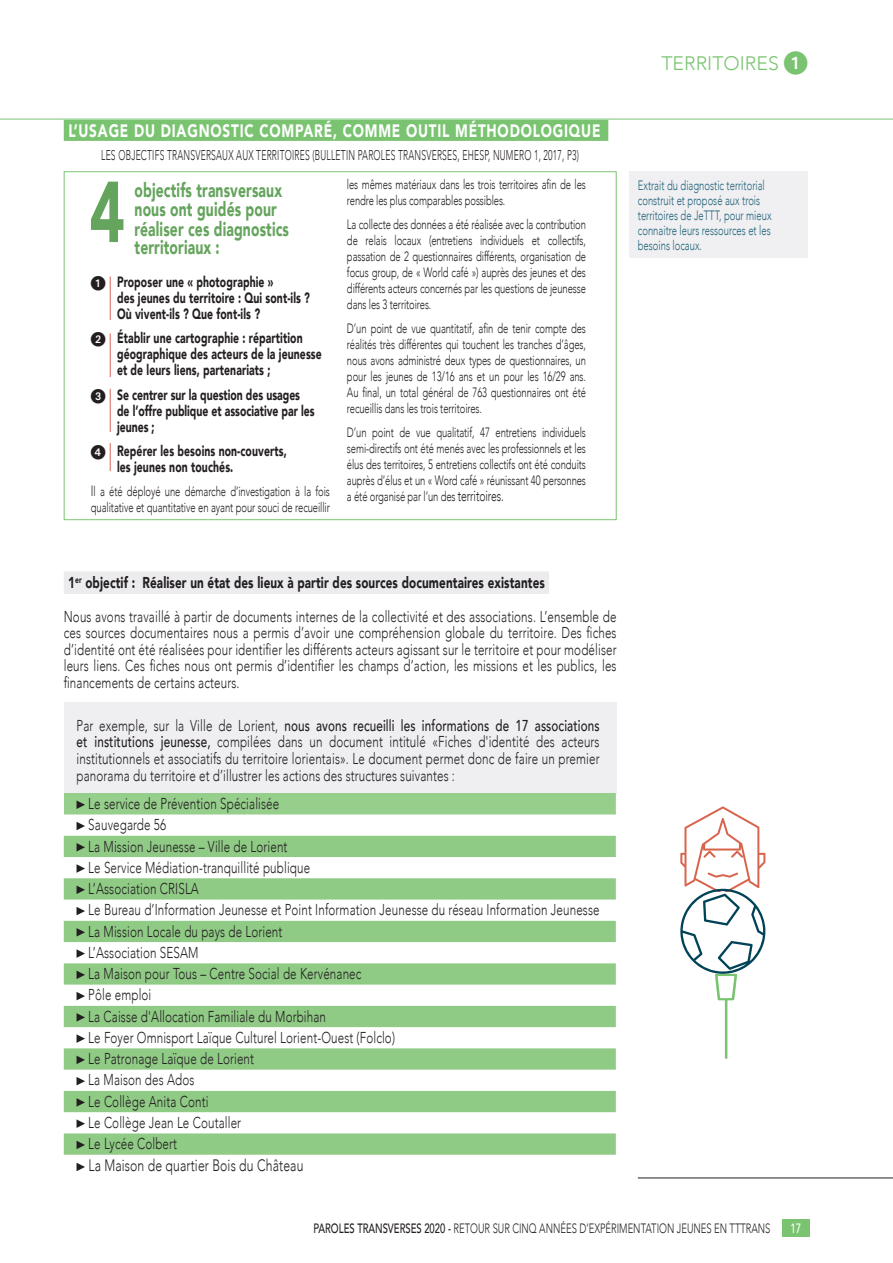
<style>
.page{position:relative;width:893px;height:1263px;background:#fff}
.page>*{position:absolute;margin:0;border:0;box-sizing:border-box;transform-origin:0 0}
.t1{font:900 85.35px "Avenir";color:#65a45d;scale:.7 1}
.t2{font:900 19.8px/19px "Avenir";letter-spacing:.01em;color:#65a45d;scale:.7 1}
.t3{font:300 19.5px "Avenir";color:#7ac471}
.Titre_3_-_2L_-Vert_C{font:900 18px "Avenir";letter-spacing:.06em;color:#fff;scale:.75 1}
.Texte_-_Noir_-_C_10{font:300 16.5px "Avenir";letter-spacing:.01em;color:#231f20;scale:.74 1}
.Texte_-_Noir_-_C_10-2{font:300 15.75px/16.5px "Avenir";letter-spacing:.01em;color:#231f20;text-align:justify;scale:.74 1}
.Titre_4__Titre_Gris{font:900 15.75px "Avenir";letter-spacing:.01em;color:#231f20;scale:.74 1}
.t4{font:900 14.85px/16px "Avenir";letter-spacing:.01em;color:#231f20;scale:.7 1}
.t5{font:300 14.25px "Avenir";letter-spacing:.025em;color:#231f20;scale:.6 1}
.t6{font:300 13.5px/16px "Avenir";letter-spacing:-.01em;color:#231f20;text-align:justify;scale:.7 1}
.Texte_Commentaires_G{font:300 13.5px/15px "Avenir";color:#20637a;scale:.7 1}
.t7{font:500 13.5px "Avenir";color:#fff;scale:.71 1}
.s1{font-family:"European Pi One";font-weight:400}
.s2{font-size:14.85px}
.s3{font-family:"European Pi One";font-weight:400;font-size:24px}
.s4{font-weight:500}
</style>
<div class="page">
<hr style="left:638px;top:1177px;width:255px;height:1px;background:#231f20">
<div style="left:782px;top:1219px;width:27px;height:17px;background:#7ac471"></div>
<div style="left:629px;top:171px;width:179px;height:87px;background:#f0eff1"></div>
<div style="left:64px;top:120px;width:544px;height:21px;background:#7ac471"></div>
<div style="left:64px;top:571px;width:485px;height:23px;background:#ececee"></div>
<div style="left:64px;top:702px;width:553px;height:91px;background:#efeef0"></div>
<div style="left:64px;top:793px;width:553px;height:21px;background:#96ce8c"></div>
<svg style="left:64px;top:814px;width:552px;height:358px"></svg>
<svg style="left:64px;top:836px;width:552px;height:319px;fill:#90cb86"></svg>
<svg style="left:616px;top:793px;width:1px;height:362px"></svg>
<svg style="left:77px;top:800px;width:8px;height:9px"></svg>
<svg style="left:77px;top:822px;width:8px;height:8px"></svg>
<svg style="left:77px;top:843px;width:8px;height:8px"></svg>
<svg style="left:77px;top:864px;width:8px;height:9px"></svg>
<svg style="left:77px;top:885px;width:8px;height:9px"></svg>
<svg style="left:77px;top:907px;width:8px;height:8px"></svg>
<svg style="left:77px;top:928px;width:8px;height:8px"></svg>
<svg style="left:77px;top:949px;width:8px;height:9px"></svg>
<svg style="left:77px;top:970px;width:8px;height:9px"></svg>
<svg style="left:77px;top:992px;width:8px;height:8px"></svg>
<svg style="left:77px;top:1013px;width:8px;height:9px"></svg>
<svg style="left:77px;top:1034px;width:8px;height:9px"></svg>
<svg style="left:77px;top:1056px;width:8px;height:8px"></svg>
<svg style="left:77px;top:1077px;width:8px;height:8px"></svg>
<svg style="left:77px;top:1098px;width:8px;height:9px"></svg>
<svg style="left:77px;top:1119px;width:8px;height:9px"></svg>
<svg style="left:77px;top:1141px;width:8px;height:8px"></svg>
<svg style="left:77px;top:1163px;width:8px;height:8px"></svg>
<svg style="left:64px;top:171px;width:553px;height:349px"></svg>
<svg style="left:680px;top:806px;width:85px;height:253px"></svg>
<hr style="left:0;top:119px;width:893px;height:1px;background:#7ac471">
<p class="Titre_3_-_2L_-Vert_C" style="left:69px;top:115px;width:711px">L’USAGE DU DIAGNOSTIC COMPARÉ, COMME OUTIL MÉTHODOLOGIQUE</p>
<p class="t5" style="left:101px;top:147px;width:798px">LES OBJECTIFS TRANSVERSAUX AUX TERRITOIRES (BULLETIN PAROLES TRANSVERSES, EHESP, NUMÉRO 1, 2017, P3)</p>
<p class="t1" style="left:90px;top:139px;width:52px">4</p>
<p class="t2" style="left:135px;top:180px;width:222px">objectifs transversaux nous ont guidés pour réaliser ces diagnostics territoriaux :</p>
<p class="t4" style="left:117px;top:274px;width:277px;text-indent:-26px"><span class="s1">1</span> Proposer une « photographie »<br>des jeunes du territoire : Qui sont-ils ?<br>Où vivent-ils ? Que font-ils ?</p>
<p class="t4" style="left:117px;top:330px;width:294px;text-indent:-26px"><span class="s1">2</span> Établir une cartographie : répartition géographique des acteurs de la jeunesse et de leurs liens, partenariats ;</p>
<p class="t4" style="left:117px;top:386px;width:284px;text-indent:-26px"><span class="s1">3</span> Se centrer sur la question des usages de l’offre publique et associative par les jeunes ;</p>
<p class="t4" style="left:117px;top:442px;width:244px;text-indent:-26px"><span class="s1">4</span> Repérer les besoins non-couverts, les jeunes non touchés.</p>
<p class="t6" style="left:91px;top:483px;width:343px"><span class="s2">I</span>l a été déployé une démarche d’investigation à la fois qualitative et quantitative en ayant pour souci de recueillir</p>
<p class="t6" style="left:347px;top:176px;width:343px">les mêmes matériaux dans les trois territoires afin de les rendre les plus comparables possibles.</p>
<p class="t6" style="left:347px;top:216px;width:343px">La collecte des données a été réalisée avec la contribution de relais locaux (entretiens individuels et collectifs, passation de 2 questionnaires différents, organisation de focus group, de « World café ») auprès des jeunes et des différents acteurs concernés par les questions de jeunesse dans les 3 territoires.</p>
<p class="t6" style="left:347px;top:320px;width:343px">D’un point de vue quantitatif, afin de tenir compte des réalités très différentes qui touchent les tranches d’âges, nous avons administré deux types de questionnaires, un pour les jeunes de 13/16 ans et un pour les 16/29 ans.<br>Au final, un total général de 763 questionnaires ont été recueillis dans les trois territoires.</p>
<p class="t6" style="left:347px;top:424px;width:343px">D’un point de vue qualitatif, 47 entretiens individuels semi-directifs ont été menés avec les professionnels et les élus des territoires, 5 entretiens collectifs ont été conduits auprès d’élus et un « Word café » réunissant 40 personnes a été organisé par l’un des <span class="s2">territoires.</span></p>
<p class="t3" style="left:661px;top:52px;width:148px">TERRITOIRES <span class="s3">1</span></p>
<p class="Texte_Commentaires_G" style="left:638px;top:177px;width:193px">Extrait du diagnostic territorial construit et proposé aux trois territoires de JeTTT, pour mieux connaitre leurs ressources et les besoins locaux.</p>
<p class="Titre_4__Titre_Gris" style="left:68px;top:569px;width:646px">1<sup>er</sup> objectif : Réaliser un état des lieux à partir des sources documentaires existantes</p>
<p class="Texte_-_Noir_-_C_10-2" style="left:64px;top:608px;width:748px">Nous avons travaillé à partir de documents internes de la collectivité et des associations. L’ensemble de ces sources documentaires nous a permis d’avoir une compréhension globale du territoire. Des fiches d’identité ont été réalisées pour identifier les différents acteurs agissant sur le territoire et pour modéliser leurs liens. Ces fiches nous ont permis d’identifier les champs d’action, les missions et les publics, les financements de certains acteurs.</p>
<p class="Texte_-_Noir_-_C_10-2" style="left:77px;top:717px;width:708px">Par exemple, sur la Ville de Lorient, <span class="s4">nous avons recueilli les informations de 17 associations et institutions jeunesse,</span> compilées dans un document intitulé «Fiches d'identité des acteurs institutionnels et associatifs du territoire lorientais». Le document permet donc de faire un premier panorama du territoire et d’illustrer les actions des structures suivantes :</p>
<p class="Texte_-_Noir_-_C_10-2" style="left:88px;top:795px;width:260px">Le service de Prévention Spécialisée</p>
<p class="Texte_-_Noir_-_C_10-2" style="left:88px;top:817px;width:107px">Sauvegarde 56</p>
<p class="Texte_-_Noir_-_C_10-2" style="left:88px;top:838px;width:271px">La Mission Jeunesse – Ville de Lorient</p>
<p class="Texte_-_Noir_-_C_10-2" style="left:88px;top:859px;width:301px">Le Service Médiation-tranquillité publique</p>
<p class="Texte_-_Noir_-_C_10-2" style="left:88px;top:880px;width:151px">L’Association CRISLA</p>
<p class="Texte_-_Noir_-_C_10-2" style="left:88px;top:902px;width:692px">Le Bureau d’Information Jeunesse et Point Information Jeunesse du réseau Information Jeunesse</p>
<p class="Texte_-_Noir_-_C_10-2" style="left:88px;top:923px;width:264px">La Mission Locale du pays de Lorient</p>
<p class="Texte_-_Noir_-_C_10-2" style="left:88px;top:944px;width:151px">L’Association SESAM</p>
<p class="Texte_-_Noir_-_C_10-2" style="left:88px;top:965px;width:371px">La Maison pour Tous – Centre Social de Kervénanec</p>
<p class="Texte_-_Noir_-_C_10-2" style="left:88px;top:987px;width:87px">Pôle emploi</p>
<p class="Texte_-_Noir_-_C_10-2" style="left:88px;top:1008px;width:323px">La Caisse d'Allocation Familiale du Morbihan</p>
<p class="Texte_-_Noir_-_C_10-2" style="left:88px;top:1029px;width:416px">Le Foyer Omnisport Laïque Culturel Lorient-Ouest (Folclo)</p>
<p class="Texte_-_Noir_-_C_10-2" style="left:88px;top:1050px;width:226px">Le Patronage Laïque de Lorient</p>
<p class="Texte_-_Noir_-_C_10-2" style="left:88px;top:1072px;width:145px">La Maison des Ados</p>
<p class="Texte_-_Noir_-_C_10-2" style="left:88px;top:1093px;width:164px">Le Collège Anita Conti</p>
<p class="Texte_-_Noir_-_C_10-2" style="left:88px;top:1114px;width:208px">Le Collège Jean Le Coutaller</p>
<p class="Texte_-_Noir_-_C_10-2" style="left:88px;top:1135px;width:121px">Le Lycée Colbert</p>
<p class="Texte_-_Noir_-_C_10" style="left:88px;top:1156px;width:292px">La Maison de quartier Bois du Château</p>
<p class="t6" style="left:314px;top:1220px;width:654px"><span class="s4">PAROLES TRANSVERSES 2020 -</span> RETOUR SUR CINQ ANNÉES D’EXPÉRIMENTATION JEUNES EN TTTRANS</p>
<p class="t7" style="left:790px;top:1216px;width:17px">17</p>
</div>
